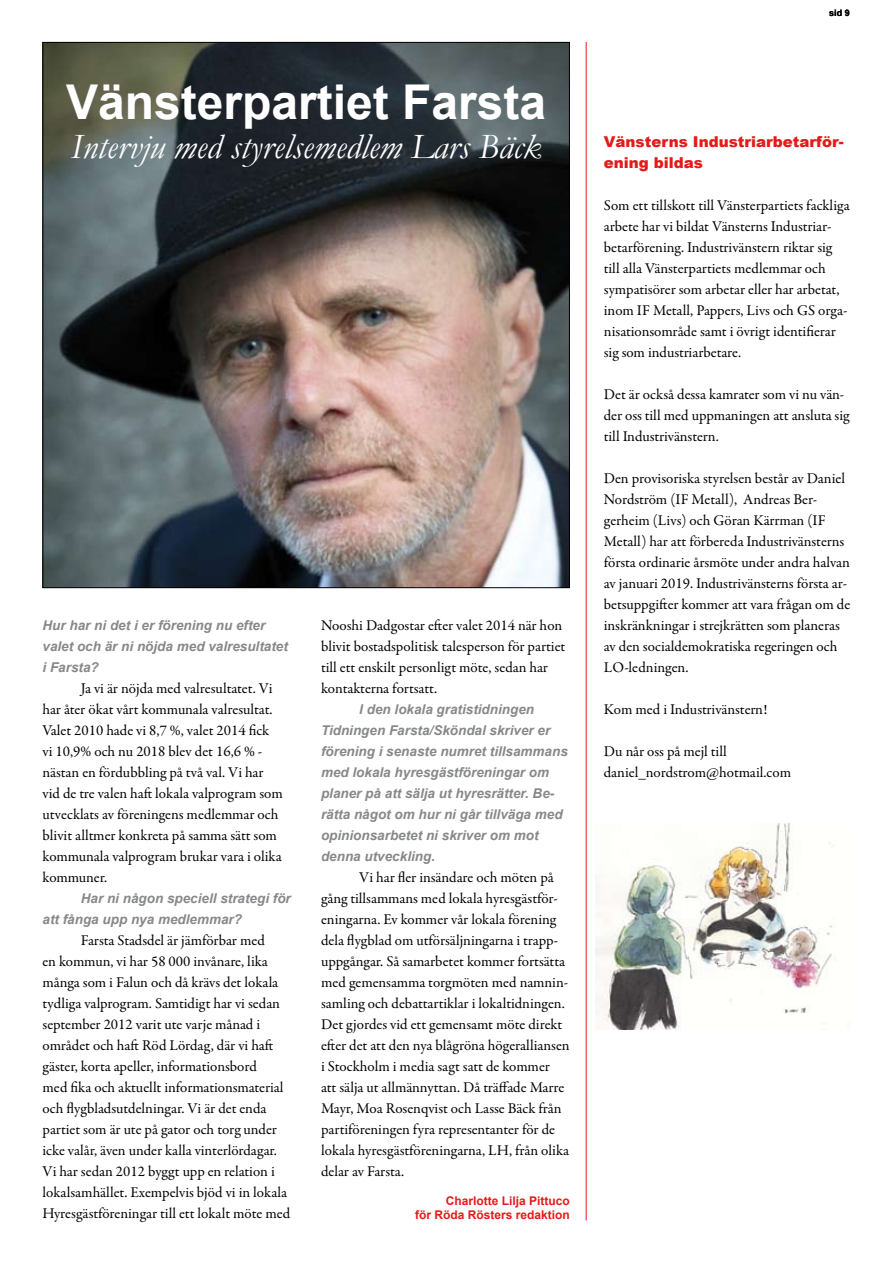
<style>
.page{position:relative;width:893px;height:1263px;background:#fff}
.page>*{position:absolute;margin:0;border:0;box-sizing:border-box;transform-origin:0 0}
.t1{font:700 48px "Arial";color:#fff}
.t2{font:italic 36px "Garamond";color:#fff}
.t3{font:15px/21px "Garamond Premr Pro";letter-spacing:-.005em;color:#000}
.t4{font:900 15px/21px "Arial";color:#e31b19}
.t5{font:italic 700 13.5px/21px "Arial";color:#87888a}
.t6{font:700 12px/14.4px "Arial";color:#e31b19;text-align:right}
.t7{font:700 9px "Arial";color:#000}
</style>
<div class="page">
<img style="left:595px;top:823px;width:242px;height:206px">
<img style="left:45px;top:44px;width:523px;height:542px">
<hr style="left:586px;top:42px;width:1px;height:1178px;background:#e31b19">
<h1 class="t1" style="left:66px;top:70px;width:482px">Vänsterpartiet Farsta</h1>
<h2 class="t2" style="left:71px;top:122px;width:472px">Intervju med styrelsemedlem Lars Bäck</h2>
<p class="t5" style="left:43px;top:615px;width:247px">Hur har ni det i er förening nu efter valet och är ni nöjda med valresultatet i Farsta?</p>
<p class="t3" style="left:43px;top:678px;width:242px;text-indent:38px">Ja vi är nöjda med valresultatet. Vi har åter ökat vårt kommunala valresultat.<br>Valet 2010 hade vi 8,7 %, valet 2014 fick vi 10,9% och nu 2018 blev det 16,6 % - nästan en fördubbling på två val. Vi har vid de tre valen haft lokala valprogram som utvecklats av föreningens medlemmar och blivit alltmer konkreta på samma sätt som kommunala valprogram brukar vara i olika kommuner.</p>
<p class="t5" style="left:43px;top:888px;width:250px;text-indent:38px">Har ni någon speciell strategi för att fånga upp nya medlemmar?</p>
<p class="t3" style="left:43px;top:930px;width:249px;text-indent:38px">Farsta Stadsdel är jämförbar med<br>en kommun, vi har 58 000 invånare, lika många som i Falun och då krävs det lokala tydliga valprogram. Samtidigt har vi sedan september 2012 varit ute varje månad i området och haft Röd Lördag, där vi haft gäster, korta apeller, informationsbord<br>med fika och aktuellt informationsmaterial och flygbladsutdelningar. Vi är det enda partiet som är ute på gator och torg under icke valår, även under kalla vinterlördagar.<br>Vi har sedan 2012 byggt upp en relation i lokalsamhället. Exempelvis bjöd vi in lokala Hyresgästföreningar till ett lokalt möte med</p>
<p class="t3" style="left:321px;top:615px;width:246px">Nooshi Dadgostar efter valet 2014 när hon blivit bostadspolitisk talesperson för partiet till ett enskilt personligt möte, sedan har kontakterna fortsatt.</p>
<p class="t5" style="left:321px;top:699px;width:248px;text-indent:38px">I den lokala gratistidningen Tidningen Farsta/Sköndal skriver er förening i senaste numret tillsammans med lokala hyresgästföreningar om planer på att sälja ut hyresrätter. Be&shy;rätta något om hur ni går tillväga med opinionsarbetet ni skriver om mot denna utveckling.</p>
<p class="t3" style="left:321px;top:867px;width:250px;text-indent:38px">Vi har fler insändare och möten på gång tillsammans med lokala hyresgästför&shy;eningarna. Ev kommer vår lokala förening dela flygblad om utförsäljningarna i trapp&shy;uppgångar. Så samarbetet kommer fortsätta med gemensamma torgmöten med namnin&shy;samling och debattartiklar i lokaltidningen.<br>Det gjordes vid ett gemensamt möte direkt efter det att den nya blågröna högeralliansen i Stockholm i media sagt satt de kommer<br>att sälja ut allmännyttan. Då träffade Marre Mayr, Moa Rosenqvist och Lasse Bäck från partiföreningen fyra representanter för de lokala hyresgästföreningarna, LH, från olika delar av Farsta.</p>
<p class="t6" style="left:415px;top:1194px;width:156px">Charlotte Lilja Pittuco<br>för Röda Rösters redaktion</p>
<p class="t7" style="left:829px;top:7px;width:22px">sid 9</p>
<p class="t4" style="left:604px;top:131px;width:241px">Vänsterns Industriarbetarför&shy;ening bildas</p>
<p class="t3" style="left:604px;top:195px;width:247px">Som ett tillskott till Vänsterpartiets fackliga arbete har vi bildat Vänsterns Industriar&shy;betarförening. Industrivänstern riktar sig till alla Vänsterpartiets medlemmar och sympatisörer som arbetar eller har arbetat, inom IF Metall, Pappers, Livs och GS orga&shy;nisationsområde samt i övrigt identifierar sig som industriarbetare.</p>
<p class="t3" style="left:604px;top:384px;width:247px">Det är också dessa kamrater som vi nu vän&shy;der oss till med uppmaningen att ansluta sig till Industrivänstern.</p>
<p class="t3" style="left:604px;top:468px;width:248px">Den provisoriska styrelsen består av Daniel Nordström (IF Metall), Andreas Ber&shy;gerheim (Livs) och Göran Kärrman (IF Metall) har att förbereda Industrivänsterns första ordinarie årsmöte under andra halvan av januari 2019. Industrivänsterns första ar&shy;betsuppgifter kommer att vara frågan om de inskränkningar i strejkrätten som planeras av den socialdemokratiska regeringen och LO-ledningen.</p>
<p class="t3" style="left:604px;top:699px;width:165px">Kom med i Industrivänstern!</p>
<p class="t3" style="left:604px;top:741px;width:189px">Du når oss på mejl till daniel_nordstrom@hotmail.com</p>
</div>
